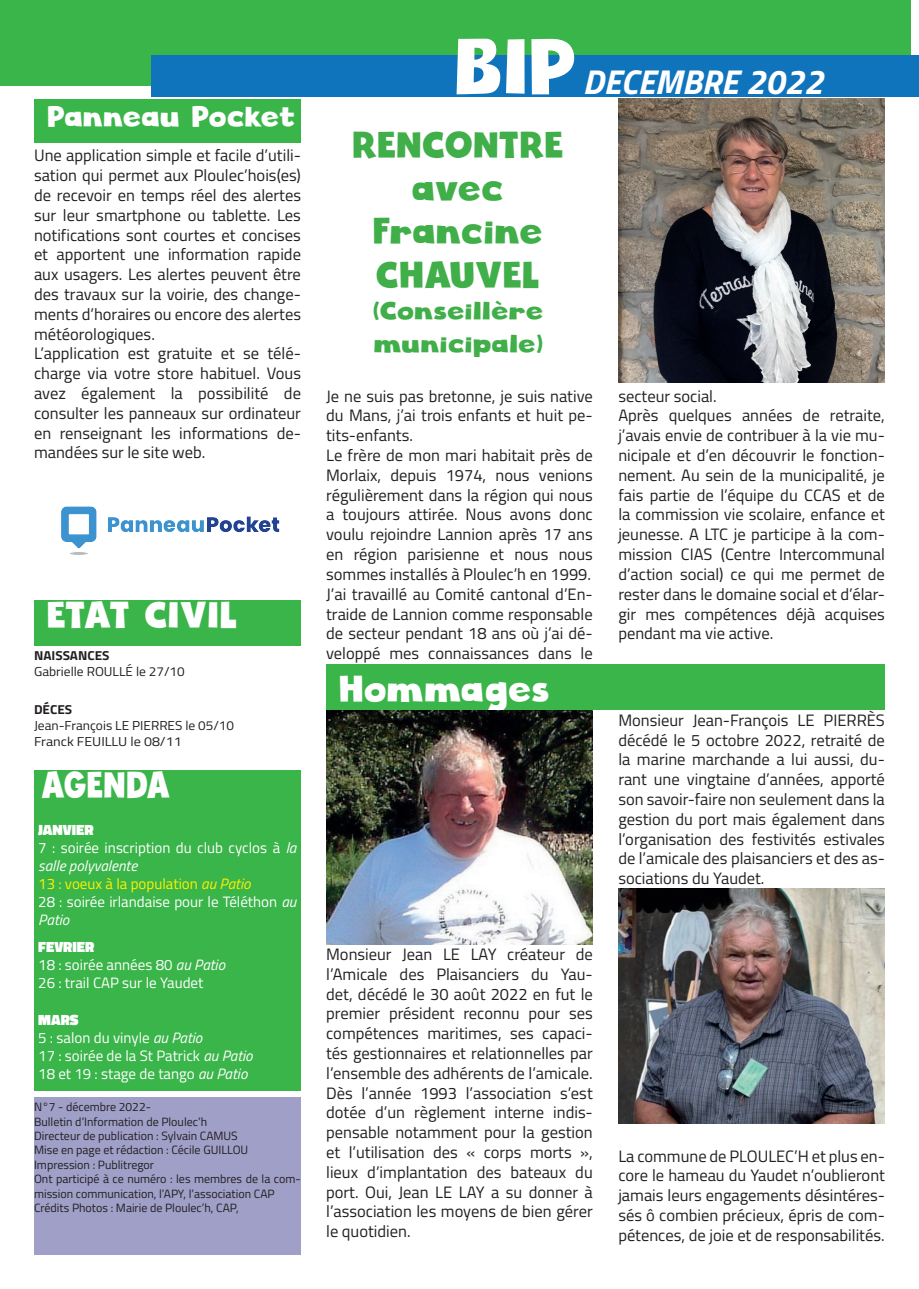
<style>
.page{position:relative;width:919px;height:1289px;background:#fff}
.page>*{position:absolute;margin:0;border:0;box-sizing:border-box;transform-origin:0 0}
.t1{font:76.8px "Cloudy Witha Chanceof Love";color:#fff}
.t2{font:36px "Cloudy Witha Chanceof Love";color:#40ae49}
.t3{font:36px "Cloudy Witha Chanceof Love";color:#fff}
.t4{font:36px "Cloudy Witha Chanceof Love";color:#fff;scale:.87 1}
.t5{font:italic 700 34.5px "Titillium Web";color:#fff}
.t6{font:28.5px "Cloudy Witha Chanceof Love";color:#fff}
.t7{font:24.6px "Cloudy Witha Chanceof Love";color:#40ae49;scale:1.1 1}
.t8{font:16.5px/19.8px "Titillium";color:#231f20;text-align:justify}
.t9{font:16.5px/19.8px "Titillium Web";color:#231f20;text-align:justify}
.t10{font:15px/18px "Titillium Web";color:#fff}
.t11{font:15px "Titillium Web";color:#fff101}
.t12{font:900 15px "Titillium Web";color:#fff}
.t13{font:12.9px "Titillium Web";color:#231f20;scale:1.04 1}
.t14{font:12.9px "Titillium Web";color:#231f20;scale:1.09 1}
.t15{font:700 12.9px "Titillium Web";color:#231f20;scale:1.04 1}
.t16{font:12px/14.4px "Titillium Web";color:#231f20}
.s1{font-style:italic}
</style>
<div class="page">
<div style="left:0;top:0;width:910px;height:85px;background:#3ab54a"></div>
<div style="left:151px;top:55px;width:767px;height:41px;background:#1074bc"></div>
<div style="left:34px;top:770px;width:266px;height:44px;background:#3ab54a"></div>
<div style="left:34px;top:814px;width:266px;height:276px;background:#3ab54a"></div>
<div style="left:34px;top:1097px;width:266px;height:157px;background:#9f9fc8"></div>
<div style="left:326px;top:664px;width:558px;height:46px;background:#3ab54a"></div>
<img style="left:618px;top:99px;width:266px;height:284px">
<img style="left:618px;top:888px;width:266px;height:235px">
<img style="left:326px;top:710px;width:266px;height:234px">
<div style="left:34px;top:600px;width:266px;height:46px;background:#3ab54a"></div>
<div style="left:34px;top:99px;width:266px;height:43px;background:#3ab54a"></div>
<img style="left:61px;top:506px;width:219px;height:49px">
<p class="t6" style="left:48px;top:99px;width:250px">Panneau Pocket</p>
<p class="t8" style="left:34px;top:145px;width:268px">Une application simple et facile d’utili&shy;sation qui permet aux Ploulec’hois(es) de recevoir en temps réel des alertes sur leur smartphone ou tablette. Les notifications sont courtes et concises et apportent une information rapide aux usagers. Les alertes peuvent être des travaux sur la voirie, des change&shy;ments d’horaires ou encore des alertes météorologiques.</p>
<p class="t8" style="left:34px;top:343px;width:268px">L’application est gratuite et se télé&shy;charge via votre store habituel. Vous avez également la possibilité de consulter les panneaux sur ordinateur en renseignant les informations de&shy;mandées sur le site web.</p>
<p class="t3" style="left:48px;top:593px;width:192px">ETAT CIVIL</p>
<p class="t15" style="left:34px;top:645px;width:74px">NAISSANCES</p>
<p class="t13" style="left:34px;top:662px;width:146px">Gabrielle ROULLÉ le 27/10</p>
<p class="t15" style="left:34px;top:699px;width:38px">DÉCES</p>
<p class="t13" style="left:34px;top:716px;width:194px">Jean-François LE PIERRES le 05/10</p>
<p class="t14" style="left:34px;top:732px;width:137px">Franck FEUILLU le 08/11</p>
<p class="t4" style="left:43px;top:763px;width:150px">AGENDA</p>
<p class="t12" style="left:38px;top:819px;width:57px">JANVIER</p>
<p class="t10" style="left:38px;top:838px;width:259px">7 : soirée inscription du club cyclos à <span class="s1">la salle polyvalente</span></p>
<p class="t11" style="left:38px;top:873px;width:214px">13 : voeux à la population <span class="s1">au Patio</span></p>
<p class="t10" style="left:38px;top:892px;width:259px">28 : soirée irlandaise pour le Téléthon <span class="s1">au<br>Patio</span></p>
<p class="t12" style="left:38px;top:936px;width:58px">FEVRIER</p>
<p class="t10" style="left:38px;top:955px;width:188px">18 : soirée années 80 <span class="s1">au Patio</span></p>
<p class="t10" style="left:38px;top:973px;width:167px">26 : trail CAP sur le Yaudet</p>
<p class="t12" style="left:38px;top:1008px;width:42px">MARS</p>
<p class="t10" style="left:38px;top:1027px;width:165px">5 : salon du vinyle <span class="s1">au Patio</span></p>
<p class="t10" style="left:38px;top:1045px;width:216px">17 : soirée de la St Patrick <span class="s1">au Patio</span></p>
<p class="t10" style="left:38px;top:1063px;width:211px">18 et 19 : stage de tango <span class="s1">au Patio</span></p>
<p class="t16" style="left:34px;top:1099px;width:118px">N°7 - décembre 2022-</p>
<p class="t16" style="left:34px;top:1113px;width:174px">Bulletin d’Information de Ploulec’h</p>
<p class="t16" style="left:34px;top:1127px;width:205px">Directeur de publication : Sylvain CAMUS</p>
<p class="t16" style="left:34px;top:1142px;width:216px">Mise en page et rédaction : Cécile GUILLOU</p>
<p class="t16" style="left:34px;top:1156px;width:122px">Impression : Publitregor</p>
<p class="t16" style="left:34px;top:1171px;width:268px">Ont participé à ce numéro : les membres de la com&shy;mission communication, l’APY, l’association CAP</p>
<p class="t16" style="left:34px;top:1199px;width:206px">Crédits Photos : Mairie de Ploulec’h, CAP,</p>
<h1 class="t1" style="left:457px;top:19px;width:125px">BIP</h1>
<p class="t5" style="left:583px;top:55px;width:242px">DECEMBRE 2022</p>
<p class="t2" style="left:354px;top:123px;width:213px">RENCONTRE</p>
<p class="t2" style="left:413px;top:166px;width:93px">avec</p>
<p class="t2" style="left:374px;top:209px;width:171px">Francine</p>
<p class="t2" style="left:377px;top:252px;width:165px">CHAUVEL</p>
<p class="t7" style="left:374px;top:295px;width:156px">(Conseillère</p>
<p class="t7" style="left:375px;top:328px;width:155px">municipale)</p>
<p class="t8" style="left:326px;top:385px;width:268px">Je ne suis pas bretonne, je suis native du Mans, j’ai trois enfants et huit pe&shy;tits-enfants.</p>
<p class="t8" style="left:326px;top:444px;width:268px">Le frère de mon mari habitait près de Morlaix, depuis 1974, nous venions régulièrement dans la région qui nous a toujours attirée. Nous avons donc voulu rejoindre Lannion après 17 ans en région parisienne et nous nous sommes installés à Ploulec’h en 1999.</p>
<p class="t8" style="left:326px;top:583px;width:268px">J’ai travaillé au Comité cantonal d’En&shy;traide de Lannion comme responsable de secteur pendant 18 ans où j’ai dé&shy;veloppé mes connaissances dans le</p>
<p class="t3" style="left:340px;top:666px;width:212px">Hommages</p>
<p class="t8" style="left:618px;top:385px;width:100px">secteur social.</p>
<p class="t8" style="left:618px;top:405px;width:268px">Après quelques années de retraite, j’avais envie de contribuer à la vie mu&shy;nicipale et d’en découvrir le fonction&shy;nement. Au sein de la municipalité, je fais partie de l’équipe du CCAS et de la commission vie scolaire, enfance et jeunesse. A LTC je participe à la com&shy;mission CIAS (Centre Intercommunal d’action social) ce qui me permet de rester dans le domaine social et d’élar&shy;gir mes compétences déjà acquises pendant ma vie active.</p>
<p class="t9" style="left:618px;top:709px;width:268px">Monsieur Jean-François LE PIERRÈS décédé le 5 octobre 2022, retraité de la marine marchande a lui aussi, du&shy;rant une vingtaine d’années, apporté son savoir-faire non seulement dans la gestion du port mais également dans l’organisation des festivités estivales de l’amicale des plaisanciers et des as&shy;sociations du Yaudet.</p>
<p class="t9" style="left:326px;top:943px;width:268px">Monsieur Jean LE LAY créateur de l’Amicale des Plaisanciers du Yau&shy;det, décédé le 30 août 2022 en fut le premier président reconnu pour ses compétences maritimes, ses capaci&shy;tés gestionnaires et relationnelles par l’ensemble des adhérents de l’amicale.<br>Dès l’année 1993 l’association s’est dotée d’un règlement interne indis&shy;pensable notamment pour la gestion et l’utilisation des « corps morts », lieux d’implantation des bateaux du port. Oui, Jean LE LAY a su donner à l’association les moyens de bien gérer le quotidien.</p>
<p class="t9" style="left:618px;top:1144px;width:268px">La commune de PLOULEC’H et plus en&shy;core le hameau du Yaudet n’oublieront jamais leurs engagements désintéres&shy;sés ô combien précieux, épris de com&shy;pétences, de joie et de responsabilités.</p>
</div>
